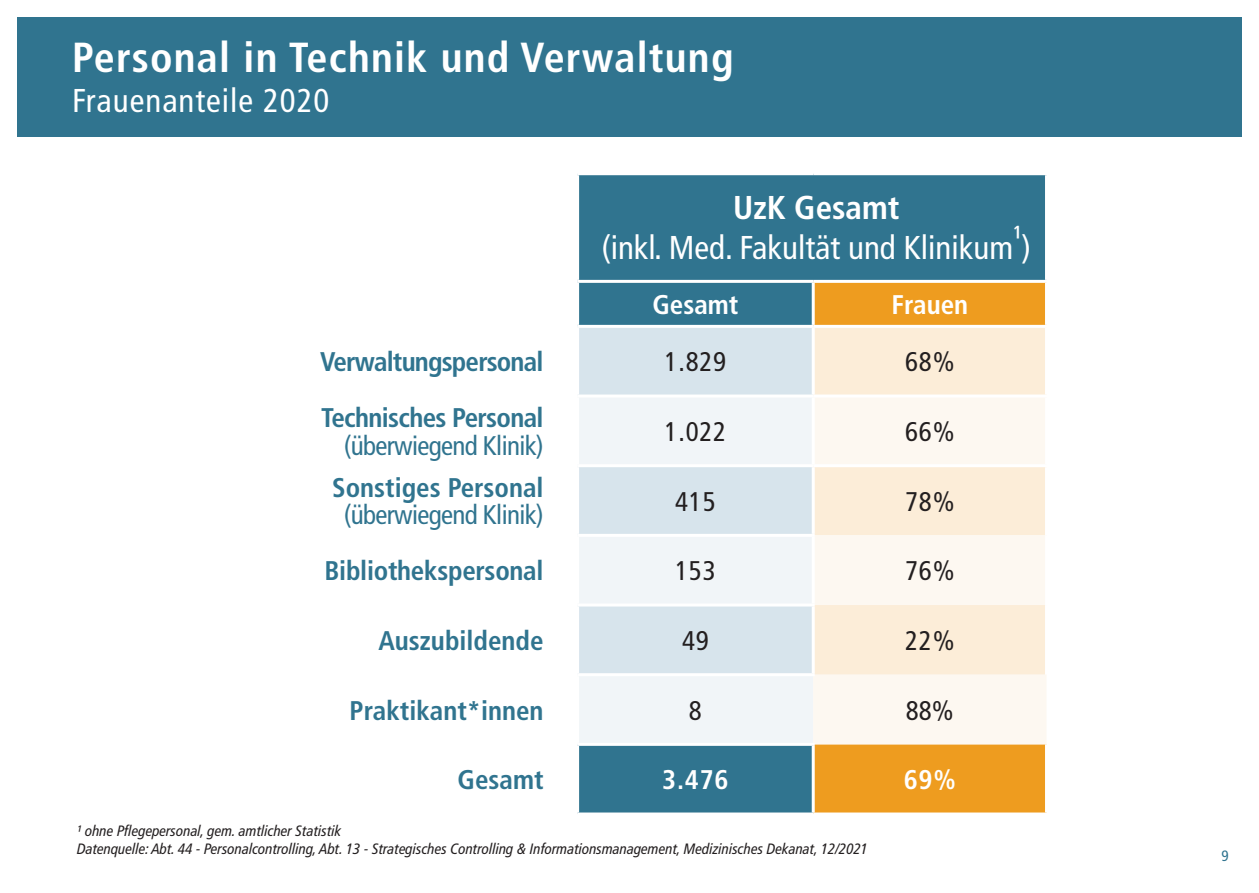
<style>
.page{position:relative;width:1259px;height:893px;background:#fff}
.page>*{position:absolute;margin:0;border:0;box-sizing:border-box;transform-origin:0 0}
.Überschrift_1{font:700 condensed 42px "Frutiger LT Com";letter-spacing:.03em;color:#fff}
.Überschrift2{font:condensed 33px/39.6px "Frutiger LT Com";color:#fff;text-align:center}
.Überschrift2-2{font:condensed 33px "Frutiger LT Com";letter-spacing:.03em;color:#fff}
.t1{font:700 condensed 27px/27px "Frutiger LT Com";letter-spacing:-.01em;color:#30748f;text-align:right}
.templ1_headline-chap{font:condensed 27px "Frutiger LT Com";letter-spacing:.03em;color:#231f20}
.t2{font:condensed 27px/27px "Frutiger LT Com";letter-spacing:-.025em;color:#30748f;text-align:center}
.templ1_headline-chap-2{font:700 condensed 27px "Frutiger LT Com";color:#fff}
.t3{font:700 condensed 27px "Frutiger LT Com";letter-spacing:-.03em;color:#30748f}
.t4{font:italic condensed 15px "Frutiger LT Com";color:#231f20}
.t5{font:condensed 15px "Frutiger LT Com";color:#30748f}
.s1{font-weight:700}
.s2{font-weight:400}
</style>
<div class="page">
<div style="left:17px;top:17px;width:1225px;height:119px;background:#30748f"></div>
<div style="left:579px;top:175px;width:466px;height:637px;background:#30748f"></div>
<div style="left:814px;top:283px;width:231px;height:529px;background:#ee9c1f"></div>
<div style="left:579px;top:328px;width:232px;height:67px;background:#d7e4ec"></div>
<div style="left:814px;top:328px;width:231px;height:67px;background:#fcedd8"></div>
<svg style="left:579px;top:398px;width:234px;height:345px;fill:#f1f5f8"></svg>
<svg style="left:813px;top:398px;width:233px;height:346px;fill:#fdf8f1"></svg>
<hr style="left:577px;top:280px;width:236px;height:3px;background:#fff">
<hr style="left:813px;top:280px;width:235px;height:3px;background:#fff">
<hr style="left:811px;top:283px;width:3px;height:42px;background:#fff">
<hr style="left:577px;top:395px;width:236px;height:3px;background:#fff">
<hr style="left:813px;top:395px;width:235px;height:3px;background:#fff">
<hr style="left:811px;top:398px;width:3px;height:66px;background:#fff">
<hr style="left:577px;top:464px;width:236px;height:3px;background:#fff">
<hr style="left:813px;top:464px;width:235px;height:3px;background:#fff">
<hr style="left:811px;top:467px;width:3px;height:67px;background:#fff">
<hr style="left:577px;top:534px;width:237px;height:3px;background:#fff">
<hr style="left:811px;top:537px;width:3px;height:66px;background:#fff">
<hr style="left:577px;top:603px;width:237px;height:3px;background:#fff">
<hr style="left:811px;top:606px;width:3px;height:67px;background:#fff">
<hr style="left:577px;top:673px;width:237px;height:3px;background:#fff">
<hr style="left:577px;top:743px;width:237px;height:3px;background:#fff">
<hr style="left:577px;top:325px;width:236px;height:3px;background:#fff">
<hr style="left:813px;top:325px;width:235px;height:3px;background:#fff">
<hr style="left:811px;top:328px;width:3px;height:67px;background:#fff">
<hr style="left:811px;top:746px;width:3px;height:66px;background:#fff">
<hr style="left:1045px;top:398px;width:3px;height:66px;background:#fff">
<hr style="left:1045px;top:467px;width:3px;height:68px;background:#fff">
<hr style="left:1045px;top:535px;width:3px;height:70px;background:#fff">
<hr style="left:1045px;top:605px;width:3px;height:70px;background:#fff">
<p class="Überschrift_1" style="left:72px;top:32px;width:663px">Personal in Technik und Verwaltung</p>
<p class="Überschrift2-2" style="left:72px;top:80px;width:259px">Frauenanteile 2020</p>
<p class="Überschrift2" style="left:601px;top:187px;width:431px"><span class="s1">UzK Gesamt<br></span>(inkl. Med. Fakultät und Klinikum<sup>¹</sup>)</p>
<p class="templ1_headline-chap-2" style="left:652px;top:288px;width:87px">Gesamt</p>
<p class="templ1_headline-chap-2" style="left:891px;top:288px;width:78px">Frauen</p>
<p class="t3" style="left:320px;top:345px;width:225px">Verwaltungspersonal</p>
<p class="templ1_headline-chap" style="left:664px;top:345px;width:63px">1.829</p>
<p class="templ1_headline-chap" style="left:905px;top:345px;width:51px">68%</p>
<p class="t1" style="left:321px;top:404px;width:224px">Technisches Personal <span class="s2">(überwiegend Klinik)</span></p>
<p class="templ1_headline-chap" style="left:664px;top:415px;width:63px">1.022</p>
<p class="templ1_headline-chap" style="left:905px;top:415px;width:51px">66%</p>
<p class="t2" style="left:332px;top:474px;width:213px"><span class="s1">Sonstiges Personal </span>(überwiegend Klinik)</p>
<p class="templ1_headline-chap" style="left:675px;top:485px;width:42px">415</p>
<p class="templ1_headline-chap" style="left:905px;top:485px;width:51px">78%</p>
<p class="t1" style="left:324px;top:557px;width:220px">Bibliothekspersonal</p>
<p class="templ1_headline-chap" style="left:675px;top:554px;width:42px">153</p>
<p class="templ1_headline-chap" style="left:905px;top:554px;width:51px">76%</p>
<p class="t1" style="left:378px;top:627px;width:167px">Auszubildende</p>
<p class="templ1_headline-chap" style="left:682px;top:624px;width:28px">49</p>
<p class="templ1_headline-chap" style="left:905px;top:624px;width:51px">22%</p>
<p class="t1" style="left:350px;top:696px;width:195px">Praktikant*innen</p>
<p class="templ1_headline-chap" style="left:689px;top:694px;width:14px">8</p>
<p class="templ1_headline-chap" style="left:906px;top:694px;width:49px">88%</p>
<p class="t1" style="left:457px;top:766px;width:87px">Gesamt</p>
<p class="templ1_headline-chap-2" style="left:662px;top:763px;width:68px">3.476</p>
<p class="templ1_headline-chap-2" style="left:903px;top:763px;width:54px">69%</p>
<p class="t4" style="left:77px;top:822px;width:266px">¹ ohne Pflegepersonal, gem. amtlicher Statistik</p>
<p class="t4" style="left:77px;top:840px;width:792px">Datenquelle: Abt. 44 - Personalcontrolling, Abt. 13 - Strategisches Controlling &amp; Informationsmanagement, Medizinisches Dekanat, 12/2021</p>
<p class="t5" style="left:1221px;top:847px;width:9px">9</p>
</div>
